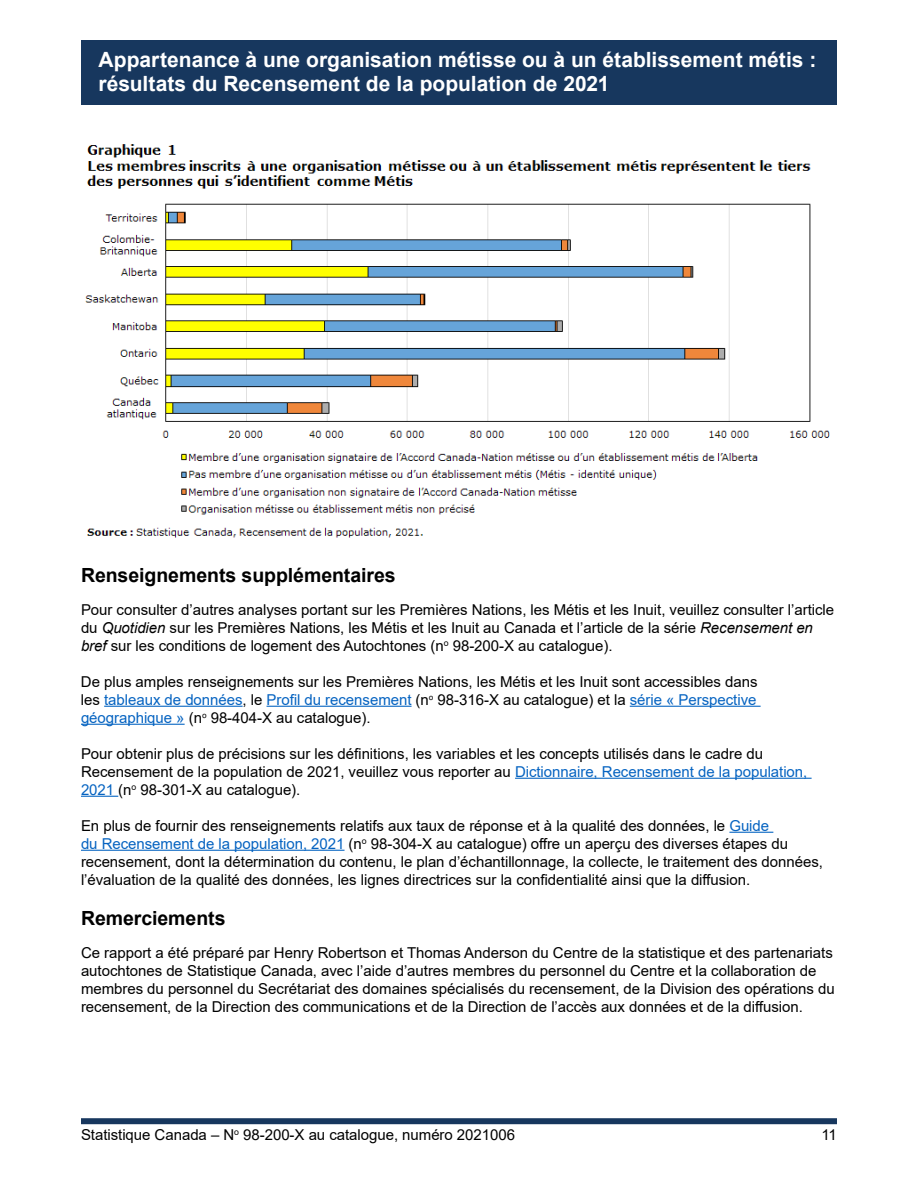
<style>
.page{position:relative;width:918px;height:1188px;background:#fff}
.page>*{position:absolute;margin:0;border:0;box-sizing:border-box;transform-origin:0 0}
.t1{font:700 21px/24px "Arial";color:#fff}
.t2{font:700 19.5px "Arial";letter-spacing:-.005em;color:#000}
.t3{font:15px/18px "Arial";letter-spacing:-.005em;color:#000}
.s1{font-style:italic}
.s2{color:#0563c1}
</style>
<div class="page">
<div style="left:81px;top:40px;width:756px;height:65px;background:#17375e"></div>
<div style="left:81px;top:1118px;width:756px;height:6px;background:#17375e"></div>
<hr style="left:104px;top:706px;width:139px;height:1px;background:#0563c1">
<hr style="left:267px;top:706px;width:145px;height:1px;background:#0563c1">
<hr style="left:630px;top:706px;width:131px;height:1px;background:#0563c1">
<hr style="left:81px;top:724px;width:104px;height:1px;background:#0563c1">
<hr style="left:515px;top:778px;width:297px;height:1px;background:#0563c1">
<hr style="left:81px;top:796px;width:37px;height:1px;background:#0563c1">
<hr style="left:729px;top:832px;width:44px;height:1px;background:#0563c1">
<hr style="left:81px;top:850px;width:264px;height:1px;background:#0563c1">
<img style="left:85px;top:144px;width:745px;height:394px">
<h1 class="t1" style="left:99px;top:48px;width:719px">Appartenance à une organisation métisse ou à un établissement métis : résultats du Recensement de la population de 2021</h1>
<h2 class="t2" style="left:81px;top:561px;width:316px">Renseignements supplémentaires</h2>
<p class="t3" style="left:81px;top:600px;width:755px">Pour consulter d’autres analyses portant sur les Premières Nations, les Métis et les Inuit, veuillez consulter l’article du <span class="s1">Quotidien</span> sur les Premières Nations, les Métis et les Inuit au Canada et l’article de la série <span class="s1">Recensement en bref</span> sur les conditions de logement des Autochtones (n<sup>o</sup> 98-200-X au catalogue).</p>
<p class="t3" style="left:81px;top:672px;width:678px;text-align:justify">De plus amples renseignements sur les Premières Nations, les Métis et les Inuit sont accessibles dans les <span class="s2">tableaux de données</span>, le <span class="s2">Profil du recensement</span> (n<sup>o</sup> 98-316-X au catalogue) et la <span class="s2">série « Perspective géographique »</span> (n<sup>o</sup> 98-404-X au catalogue).</p>
<p class="t3" style="left:81px;top:744px;width:728px">Pour obtenir plus de précisions sur les définitions, les variables et les concepts utilisés dans le cadre du<br>Recensement de la population de 2021, veuillez vous reporter au <span class="s2">Dictionnaire, Recensement de la population,<br>2021</span> (n<sup>o</sup> 98-301-X au catalogue).</p>
<p class="t3" style="left:81px;top:816px;width:744px">En plus de fournir des renseignements relatifs aux taux de réponse et à la qualité des données, le <span class="s2">Guide<br>du Recensement de la population, 2021</span> (n<sup>o</sup> 98-304-X au catalogue) offre un aperçu des diverses étapes du recensement, dont la détermination du contenu, le plan d’échantillonnage, la collecte, le traitement des données, l’évaluation de la qualité des données, les lignes directrices sur la confidentialité ainsi que la diffusion.</p>
<h2 class="t2" style="left:81px;top:905px;width:146px">Remerciements</h2>
<p class="t3" style="left:81px;top:944px;width:755px">Ce rapport a été préparé par Henry Robertson et Thomas Anderson du Centre de la statistique et des partenariats autochtones de Statistique Canada, avec l’aide d’autres membres du personnel du Centre et la collaboration de membres du personnel du Secrétariat des domaines spécialisés du recensement, de la Division des opérations du recensement, de la Direction des communications et de la Direction de l’accès aux données et de la diffusion.</p>
<p class="t3" style="left:81px;top:1126px;width:436px">Statistique Canada – N<sup>o</sup> 98‑200-X au catalogue, numéro 2021006</p>
<p class="t3" style="left:821px;top:1126px;width:17px">11</p>
</div>
